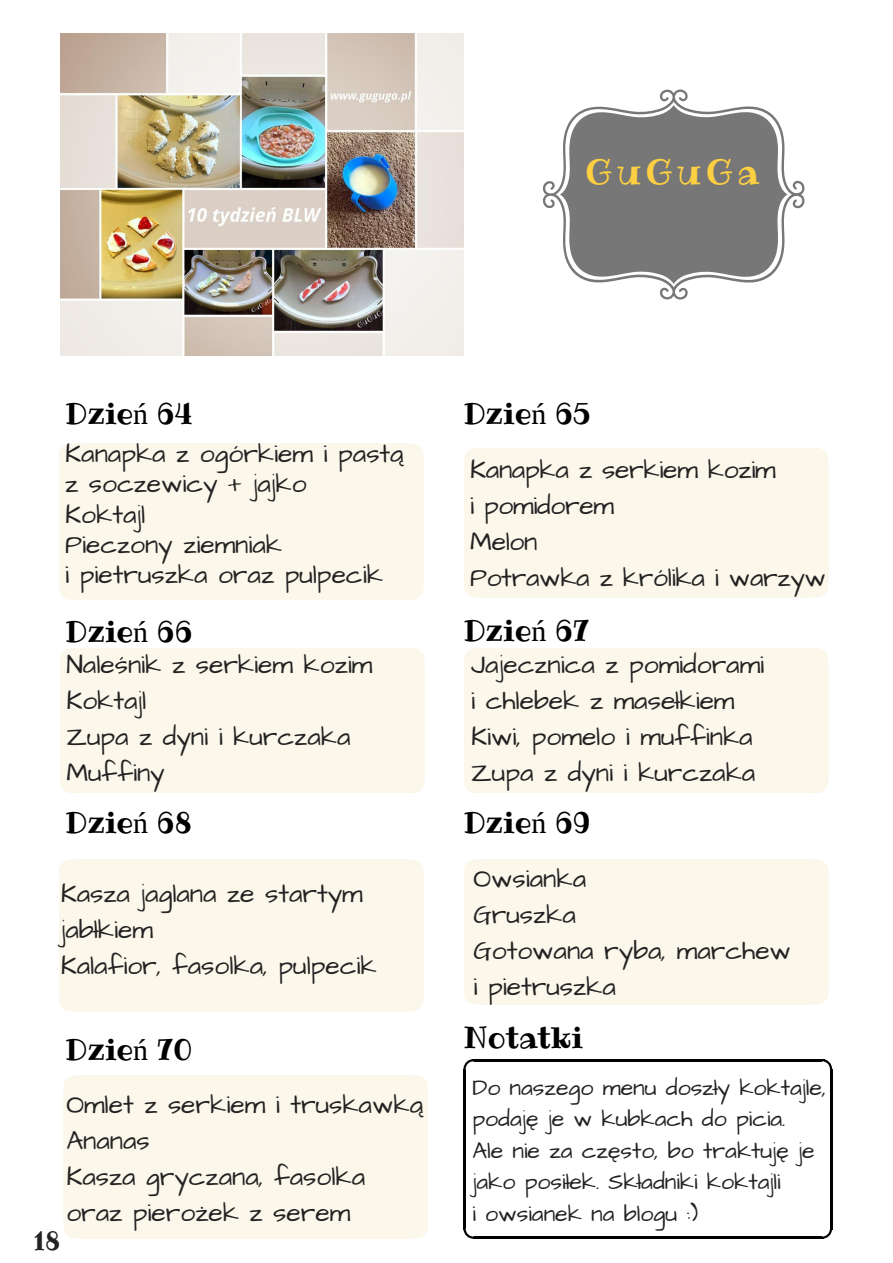
<style>
.page{position:relative;width:893px;height:1263px;background:#fff}
.page>*{position:absolute;margin:0;border:0;box-sizing:border-box;transform-origin:0 0}
.t1{font:34.65px "Ribeye";letter-spacing:.13em;color:#fdcf42}
.t2{font:29.7px "Ribeye";color:#000}
.t3{font:26.4px/36px "Architects Daughter";color:#222}
.t4{font:26.4px "Ribeye";color:#222}
.t5{font:23.1px/31.5px "Architects Daughter";color:#222}
.s1{font-family:"Liberation Serif"}
</style>
<div class="page">
<svg style="left:406px;top:443px;width:17px;height:18px"></svg>
<div style="left:406px;top:461px;width:17px;height:123px;background:#fbf7eb"></div>
<div style="left:68px;top:456px;width:353px;height:134px;background:#fbf7eb"></div>
<div style="left:76px;top:443px;width:330px;height:19px;background:#fbf7eb"></div>
<svg style="left:59px;top:443px;width:17px;height:18px"></svg>
<div style="left:59px;top:461px;width:17px;height:123px;background:#fbf7eb"></div>
<div style="left:76px;top:583px;width:330px;height:17px;background:#fbf7eb"></div>
<svg style="left:59px;top:584px;width:17px;height:16px"></svg>
<svg style="left:406px;top:584px;width:17px;height:16px"></svg>
<svg style="left:811px;top:448px;width:17px;height:18px"></svg>
<div style="left:810px;top:466px;width:18px;height:116px;background:#fbf7eb"></div>
<div style="left:473px;top:461px;width:353px;height:126px;background:#fbf7eb"></div>
<div style="left:481px;top:448px;width:330px;height:18px;background:#fbf7eb"></div>
<svg style="left:464px;top:448px;width:17px;height:18px"></svg>
<div style="left:464px;top:466px;width:17px;height:116px;background:#fbf7eb"></div>
<div style="left:481px;top:581px;width:330px;height:16px;background:#fbf7eb"></div>
<svg style="left:464px;top:582px;width:17px;height:15px"></svg>
<svg style="left:811px;top:582px;width:17px;height:15px"></svg>
<svg style="left:407px;top:648px;width:17px;height:18px"></svg>
<div style="left:407px;top:666px;width:17px;height:111px;background:#fbf7eb"></div>
<div style="left:69px;top:661px;width:354px;height:121px;background:#fbf7eb"></div>
<div style="left:77px;top:648px;width:330px;height:19px;background:#fbf7eb"></div>
<svg style="left:60px;top:648px;width:17px;height:18px"></svg>
<div style="left:60px;top:666px;width:18px;height:111px;background:#fbf7eb"></div>
<div style="left:77px;top:777px;width:330px;height:16px;background:#fbf7eb"></div>
<svg style="left:60px;top:777px;width:17px;height:16px"></svg>
<svg style="left:407px;top:777px;width:17px;height:16px"></svg>
<svg style="left:811px;top:648px;width:17px;height:18px"></svg>
<div style="left:810px;top:666px;width:18px;height:111px;background:#fbf7eb"></div>
<div style="left:473px;top:661px;width:353px;height:121px;background:#fbf7eb"></div>
<div style="left:481px;top:648px;width:330px;height:19px;background:#fbf7eb"></div>
<svg style="left:464px;top:648px;width:17px;height:18px"></svg>
<div style="left:464px;top:666px;width:17px;height:111px;background:#fbf7eb"></div>
<div style="left:481px;top:777px;width:330px;height:16px;background:#fbf7eb"></div>
<svg style="left:464px;top:777px;width:17px;height:16px"></svg>
<svg style="left:811px;top:777px;width:17px;height:16px"></svg>
<svg style="left:406px;top:859px;width:17px;height:18px"></svg>
<div style="left:406px;top:877px;width:17px;height:118px;background:#fbf7eb"></div>
<div style="left:68px;top:872px;width:353px;height:129px;background:#fbf7eb"></div>
<div style="left:76px;top:859px;width:330px;height:19px;background:#fbf7eb"></div>
<svg style="left:59px;top:859px;width:17px;height:18px"></svg>
<div style="left:59px;top:877px;width:17px;height:118px;background:#fbf7eb"></div>
<div style="left:76px;top:995px;width:330px;height:16px;background:#fbf7eb"></div>
<svg style="left:59px;top:995px;width:17px;height:16px"></svg>
<svg style="left:406px;top:995px;width:17px;height:16px"></svg>
<svg style="left:811px;top:859px;width:17px;height:18px"></svg>
<div style="left:810px;top:877px;width:18px;height:112px;background:#fbf7eb"></div>
<div style="left:473px;top:872px;width:353px;height:122px;background:#fbf7eb"></div>
<div style="left:481px;top:859px;width:330px;height:19px;background:#fbf7eb"></div>
<svg style="left:464px;top:859px;width:17px;height:18px"></svg>
<div style="left:464px;top:877px;width:17px;height:112px;background:#fbf7eb"></div>
<div style="left:481px;top:988px;width:330px;height:16px;background:#fbf7eb"></div>
<svg style="left:464px;top:989px;width:17px;height:15px"></svg>
<svg style="left:811px;top:989px;width:17px;height:15px"></svg>
<svg style="left:411px;top:1075px;width:17px;height:18px"></svg>
<div style="left:410px;top:1093px;width:18px;height:129px;background:#fbf7eb"></div>
<div style="left:73px;top:1087px;width:353px;height:141px;background:#fbf7eb"></div>
<div style="left:80px;top:1075px;width:331px;height:19px;background:#fbf7eb"></div>
<svg style="left:64px;top:1075px;width:16px;height:18px"></svg>
<div style="left:64px;top:1093px;width:17px;height:129px;background:#fbf7eb"></div>
<div style="left:80px;top:1222px;width:331px;height:16px;background:#fbf7eb"></div>
<svg style="left:64px;top:1222px;width:16px;height:16px"></svg>
<svg style="left:411px;top:1222px;width:17px;height:16px"></svg>
<hr style="left:473px;top:1236px;width:350px;height:3px;background:#000">
<hr style="left:463px;top:1069px;width:2px;height:160px;background:#000">
<hr style="left:829px;top:1069px;width:3px;height:160px;background:#000">
<svg style="left:822px;top:1228px;width:10px;height:11px"></svg>
<svg style="left:463px;top:1228px;width:10px;height:11px"></svg>
<hr style="left:472px;top:1059px;width:352px;height:2px;background:#000">
<svg style="left:821px;top:1059px;width:11px;height:10px"></svg>
<svg style="left:463px;top:1059px;width:10px;height:10px"></svg>
<svg style="left:543px;top:89px;width:261px;height:211px"></svg>
<svg style="left:560px;top:105px;width:227px;height:179px;background:#8b8b8b"></svg>
<img style="left:61px;top:34px;width:402px;height:321px">
<h1 class="t1" style="left:585px;top:148px;width:175px">GuGuGa</h1>
<p class="t2" style="left:65px;top:393px;width:129px">Dzie<span class="s1">ń</span> 64</p>
<p class="t2" style="left:463px;top:393px;width:129px">Dzie<span class="s1">ń</span> 65</p>
<p class="t3" style="left:65px;top:439px;width:340px;line-height:30.3px">Kanapka z ogórkiem i pastą z soczewicy + jajko<br>Koktajl<br>Pieczony ziemniak<br>i pietruszka oraz pulpecik</p>
<p class="t3" style="left:470px;top:452px;width:357px">Kanapka z serkiem kozim<br>i pomidorem<br>Melon<br>Potrawka z królika i warzyw</p>
<p class="t2" style="left:65px;top:611px;width:129px">Dzie<span class="s1">ń</span> 66</p>
<p class="t2" style="left:463px;top:610px;width:127px">Dzie<span class="s1">ń</span> 67</p>
<p class="t3" style="left:66px;top:648px;width:307px">Naleśnik z serkiem kozim<br>Koktajl<br>Zupa z dyni i kurczaka<br>Muffiny</p>
<p class="t3" style="left:471px;top:648px;width:294px">Jajecznica z pomidorami i chlebek z masełkiem<br>Kiwi, pomelo i muffinka<br>Zupa z dyni i kurczaka</p>
<p class="t2" style="left:65px;top:802px;width:128px">Dzie<span class="s1">ń</span> 68</p>
<p class="t2" style="left:463px;top:802px;width:129px">Dzie<span class="s1">ń</span> 69</p>
<p class="t3" style="left:61px;top:876px;width:317px">Kasza jaglana ze startym jabłkiem<br>Kalafior, fasolka, pulpecik</p>
<p class="t2" style="left:65px;top:1029px;width:129px">Dzie<span class="s1">ń</span> 70</p>
<p class="t3" style="left:66px;top:1087px;width:358px">Omlet z serkiem i truskawką<br>Ananas<br>Kasza gryczana, fasolka oraz pierożek z serem</p>
<p class="t4" style="left:34px;top:1222px;width:28px">18</p>
<p class="t3" style="left:473px;top:861px;width:319px">Owsianka<br>Gruszka<br>Gotowana ryba, marchew i pietruszka</p>
<p class="t2" style="left:463px;top:1017px;width:121px">Notatki</p>
<p class="t5" style="left:472px;top:1072px;width:355px">Do naszego menu doszły koktajle, podaję je w kubkach do picia.<br>Ale nie za często, bo traktuję je jako posiłek. Składniki koktajli<br>i owsianek na blogu :)</p>
</div>
